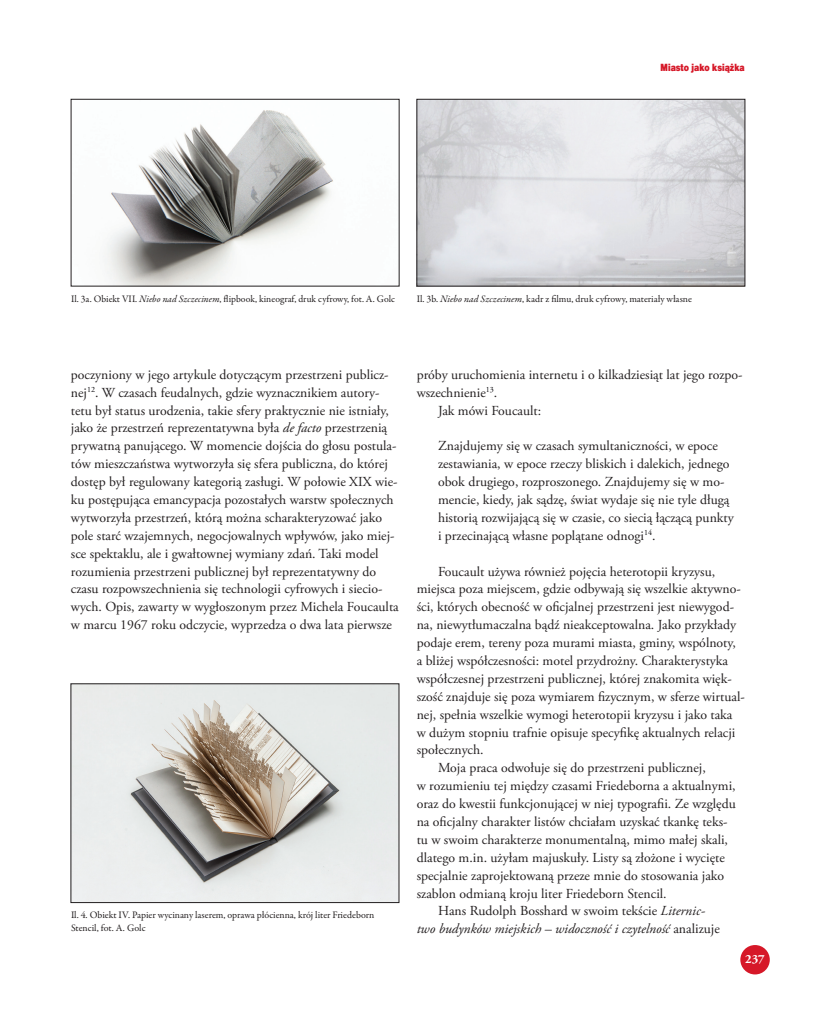
<style>
.page{position:relative;width:837px;height:1014px;background:#fff}
.page>*{position:absolute;margin:0;border:0;box-sizing:border-box;transform-origin:0 0}
.t1{font:13.75px/17.9px "Adobe Garamond Pro";color:#231f20}
.t2{font:italic 13.75px "Adobe Garamond Pro";color:#231f20}
.t3{font:700 12.5px "Adobe Garamond Pro";color:#fff}
.t4{font:10px/13.8px "Garamond Premr Pro";color:#231f20}
.t5{font:10px "Switzer C Cnd EFN Black";color:#d61828}
.s1{font-style:italic}
.s2{font-style:normal}
</style>
<div class="page">
<div style="left:740px;top:944px;width:29px;height:30px;background:#d61828;border-radius:50%"></div>
<img style="left:103px;top:110px;width:230px;height:174px">
<div style="left:71px;top:99px;width:328px;height:187px;border:1px solid #231f20"></div>
<img style="left:418px;top:101px;width:324px;height:183px">
<div style="left:416px;top:99px;width:328px;height:187px;border:1px solid #231f20"></div>
<img style="left:73px;top:685px;width:324px;height:215px">
<p class="t5" style="left:660px;top:61px;width:86px">Miasto jako książka</p>
<p class="t4" style="left:71px;top:292px;width:325px">Il. 3a. Obiekt VII. <span class="s1">Niebo nad Szczecinem</span>, flipbook, kineograf, druk cyfrowy, fot. A. Golc</p>
<p class="t4" style="left:416px;top:292px;width:276px">Il. 3b. <span class="s1">Niebo nad Szczecinem</span>, kadr z filmu, druk cyfrowy, materiały własne</p>
<p class="t1" style="left:71px;top:366px;width:329px">poczyniony w jego artykule dotyczącym przestrzeni publicz&shy;nej<sup>12</sup>. W czasach feudalnych, gdzie wyznacznikiem autory&shy;tetu był status urodzenia, takie sfery praktycznie nie istniały, jako że przestrzeń reprezentatywna była <span class="s1">de facto</span> przestrzenią prywatną panującego. W momencie dojścia do głosu postula&shy;tów mieszczaństwa wytworzyła się sfera publiczna, do której dostęp był regulowany kategorią zasługi. W połowie XIX wie&shy;ku postępująca emancypacja pozostałych warstw społecznych wytworzyła przestrzeń, którą można scharakteryzować jako pole starć wzajemnych, negocjowalnych wpływów, jako miej&shy;sce spektaklu, ale i gwałtownej wymiany zdań. Taki model rozumienia przestrzeni publicznej był reprezentatywny do czasu rozpowszechnienia się technologii cyfrowych i siecio&shy;wych. Opis, zawarty w wygłoszonym przez Michela Foucaulta w marcu 1967 roku odczycie, wyprzedza o dwa lata pierwsze</p>
<p class="t1" style="left:416px;top:366px;width:327px">próby uruchomienia internetu i o kilkadziesiąt lat jego rozpo-</p>
<p class="t1" style="left:416px;top:384px;width:82px">wszechnienie<sup>13</sup>.</p>
<p class="t1" style="left:438px;top:402px;width:105px">Jak mówi Foucault:</p>
<p class="t1" style="left:438px;top:437px;width:297px">Znajdujemy się w czasach symultaniczności, w epoce zestawiania, w epoce rzeczy bliskich i dalekich, jednego obok drugiego, rozproszonego. Znajdujemy się w mo&shy;mencie, kiedy, jak sądzę, świat wydaje się nie tyle długą historią rozwijającą się w czasie, co siecią łączącą punkty i przecinającą własne poplątane odnogi<sup>14</sup>.</p>
<p class="t1" style="left:438px;top:562px;width:278px">Foucault używa również pojęcia heterotopii kryzysu,</p>
<p class="t1" style="left:416px;top:580px;width:325px">miejsca poza miejscem, gdzie odbywają się wszelkie aktywno-</p>
<p class="t1" style="left:416px;top:598px;width:319px">ści, których obecność w oficjalnej przestrzeni jest niewygod-</p>
<p class="t1" style="left:416px;top:616px;width:321px">na, niewytłumaczalna bądź nieakceptowalna. Jako przykłady</p>
<p class="t1" style="left:416px;top:634px;width:320px">podaje erem, tereny poza murami miasta, gminy, wspólnoty,</p>
<p class="t1" style="left:416px;top:652px;width:313px">a bliżej współczesności: motel przydrożny. Charakterystyka</p>
<p class="t1" style="left:416px;top:670px;width:316px">współczesnej przestrzeni publicznej, której znakomita więk-</p>
<p class="t1" style="left:416px;top:688px;width:329px">szość znajduje się poza wymiarem fizycznym, w sferze wirtual-</p>
<p class="t1" style="left:416px;top:705px;width:317px">nej, spełnia wszelkie wymogi heterotopii kryzysu i jako taka</p>
<p class="t1" style="left:416px;top:723px;width:320px">w dużym stopniu trafnie opisuje specyfikę aktualnych relacji</p>
<p class="t1" style="left:416px;top:741px;width:68px">społecznych.</p>
<p class="t1" style="left:438px;top:759px;width:269px">Moja praca odwołuje się do przestrzeni publicznej,</p>
<p class="t1" style="left:416px;top:777px;width:320px">w rozumieniu tej między czasami Friedeborna a aktualnymi,</p>
<p class="t1" style="left:416px;top:795px;width:320px">oraz do kwestii funkcjonującej w niej typografii. Ze względu</p>
<p class="t1" style="left:416px;top:813px;width:312px">na oficjalny charakter listów chciałam uzyskać tkankę teks-</p>
<p class="t1" style="left:416px;top:831px;width:313px">tu w swoim charakterze monumentalną, mimo małej skali,</p>
<p class="t1" style="left:416px;top:848px;width:309px">dlatego m.in. użyłam majuskuły. Listy są złożone i wycięte</p>
<p class="t1" style="left:416px;top:866px;width:309px">specjalnie zaprojektowaną przeze mnie do stosowania jako</p>
<p class="t1" style="left:416px;top:884px;width:251px">szablon odmianą kroju liter Friedeborn Stencil.</p>
<p class="t1" style="left:438px;top:902px;width:268px">Hans Rudolph Bosshard w swoim tekście <span class="s1">Liternic-</span></p>
<p class="t2" style="left:416px;top:920px;width:304px">two budynków miejskich – widoczność i czytelność <span class="s2">analizuje</span></p>
<p class="t4" style="left:71px;top:907px;width:305px">Il. 4. Obiekt IV. Papier wycinany laserem, oprawa płócienna, krój liter Friedeborn<br>Stencil, fot. A. Golc</p>
<p class="t3" style="left:745px;top:951px;width:21px">237</p>
</div>
